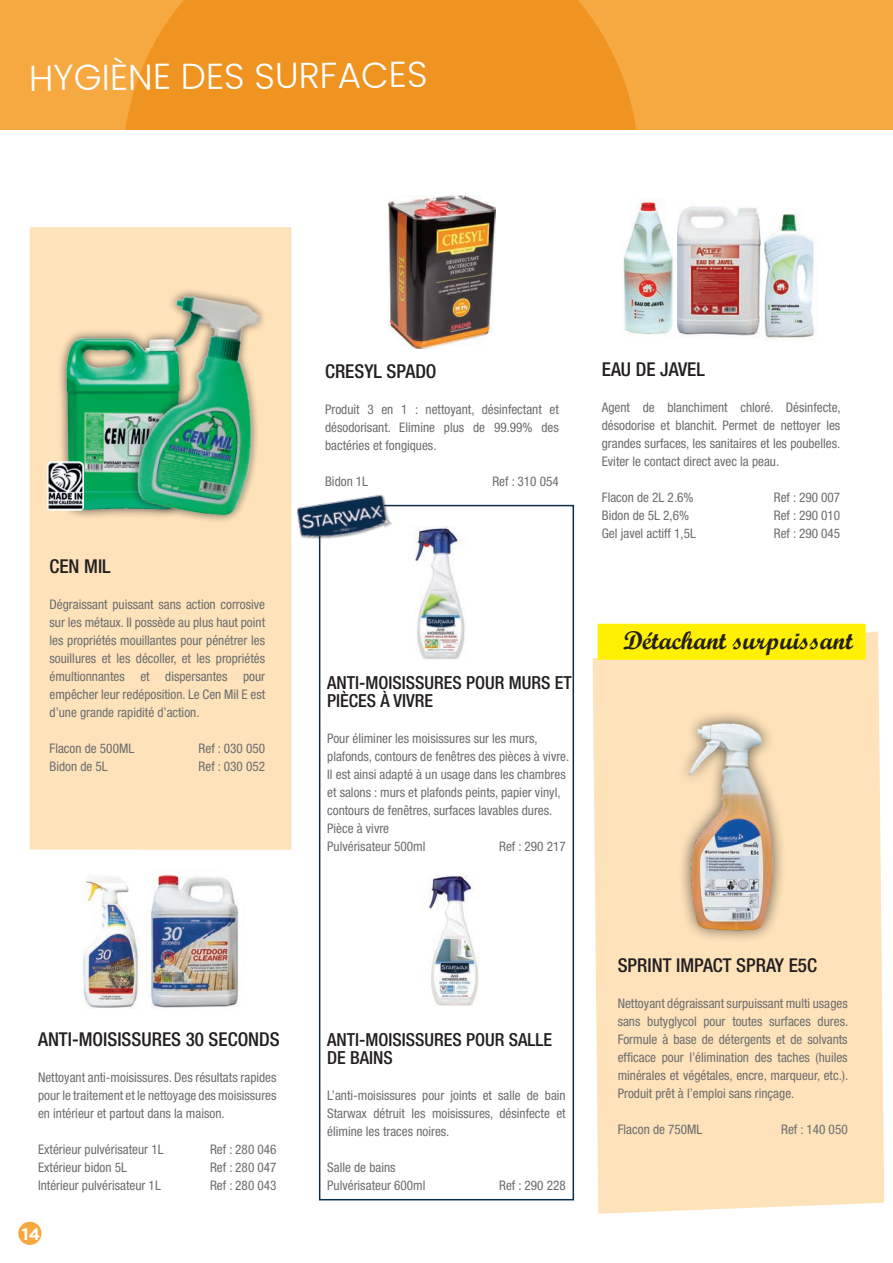
<style>
.page{position:relative;width:893px;height:1263px;background:#fff}
.page>*{position:absolute;margin:0;border:0;box-sizing:border-box;transform-origin:0 0}
.t1{font:300 36px "Poppins";color:#fff}
.t2{font:25.5px "Script MT Bold";color:#231f20}
.t3{font:500 condensed 19.05px "Helvetica Neue";color:#231f20}
.t4{font:500 condensed 18px/18px "Helvetica Neue";color:#231f20}
.t5{font:700 16.5px "Gotham";color:#fff}
.t6{font:condensed 13.2px/18px "Helvetica Neue LT Std";color:#6c6d70;text-align:justify}
</style>
<div class="page">
<div style="left:319px;top:505px;width:255px;height:695px;border:2px solid #0c2e4d"></div>
<div style="left:593px;top:631px;width:291px;height:583px;background:#fee2b9"></div>
<div style="left:30px;top:227px;width:261px;height:623px;background:#fee2b9"></div>
<img style="left:83px;top:876px;width:57px;height:133px">
<img style="left:429px;top:875px;width:50px;height:131px">
<img style="left:151px;top:874px;width:93px;height:134px">
<img style="left:417px;top:526px;width:48px;height:133px">
<img style="left:60px;top:331px;width:55px;height:186px">
<img style="left:115px;top:279px;width:177px;height:242px">
<img style="left:389px;top:196px;width:106px;height:153px">
<img style="left:652px;top:711px;width:161px;height:234px">
<div style="left:598px;top:624px;width:268px;height:36px;background:#fff101"></div>
<img style="left:677px;top:206px;width:84px;height:132px">
<img style="left:623px;top:198px;width:51px;height:137px">
<img style="left:764px;top:208px;width:51px;height:131px">
<div style="left:0;top:0;width:893px;height:129px;background:#f6a940"></div>
<svg style="left:125px;top:0;width:511px;height:129px;background:#ef9423"></svg>
<img style="left:262px;top:462px;width:165px;height:110px">
<div style="left:18px;top:1222px;width:23px;height:23px;background:#f7a940;border-radius:50%"></div>
<img style="left:47px;top:453px;width:42px;height:64px">
<h1 class="t1" style="left:29px;top:55px;width:401px">HYGIÈNE DES SURFACES</h1>
<h3 class="t3" style="left:50px;top:555px;width:63px">CEN MIL</h3>
<p class="t6" style="left:50px;top:595px;width:217px">Dégraissant puissant sans action corrosive sur les métaux. Il possède au plus haut point les propriétés mouillantes pour pénétrer les souillures et les décoller, et les propriétés émultionnantes et dispersantes pour empêcher leur redéposition. Le Cen Mil E est d’une grande rapidité d’action.</p>
<p class="t6" style="left:50px;top:739px;width:86px">Flacon de 500ML</p>
<p class="t6" style="left:199px;top:739px;width:68px">Ref : 030 050</p>
<p class="t6" style="left:50px;top:757px;width:60px">Bidon de 5L</p>
<p class="t6" style="left:199px;top:757px;width:68px">Ref : 030 052</p>
<h3 class="t3" style="left:38px;top:1027px;width:243px">ANTI-MOISISSURES 30 SECONDS</h3>
<p class="t6" style="left:38px;top:1068px;width:240px">Nettoyant anti-moisissures. Des résultats rapides pour le traitement et le nettoyage des moisissures en intérieur et partout dans la maison.</p>
<p class="t6" style="left:38px;top:1140px;width:127px">Extérieur pulvérisateur 1L</p>
<p class="t6" style="left:210px;top:1140px;width:68px">Ref : 280 046</p>
<p class="t6" style="left:38px;top:1158px;width:90px">Extérieur bidon 5L</p>
<p class="t6" style="left:210px;top:1158px;width:68px">Ref : 280 047</p>
<p class="t6" style="left:38px;top:1176px;width:124px">Intérieur pulvérisateur 1L</p>
<p class="t6" style="left:210px;top:1176px;width:68px">Ref : 280 043</p>
<p class="t5" style="left:22px;top:1224px;width:20px">14</p>
<h3 class="t3" style="left:325px;top:360px;width:113px">CRESYL SPADO</h3>
<p class="t6" style="left:325px;top:400px;width:235px">Produit 3 en 1 : nettoyant, désinfectant et désodorisant. Elimine plus de 99.99% des bactéries et fongiques.</p>
<p class="t6" style="left:325px;top:472px;width:45px">Bidon 1L</p>
<p class="t6" style="left:492px;top:472px;width:68px">Ref : 310 054</p>
<h3 class="t3" style="left:602px;top:358px;width:105px">EAU DE JAVEL</h3>
<p class="t6" style="left:602px;top:399px;width:240px">Agent de blanchiment chloré. Désinfecte, désodorise et blanchit. Permet de nettoyer les grandes surfaces, les sanitaires et les poubelles.<br>Eviter le contact direct avec la peau.</p>
<p class="t6" style="left:602px;top:489px;width:93px">Flacon de 2L 2.6%</p>
<p class="t6" style="left:774px;top:489px;width:68px">Ref : 290 007</p>
<p class="t6" style="left:602px;top:507px;width:89px">Bidon de 5L 2,6%</p>
<p class="t6" style="left:774px;top:507px;width:68px">Ref : 290 010</p>
<p class="t6" style="left:602px;top:525px;width:96px">Gel javel actiff 1,5L</p>
<p class="t6" style="left:774px;top:525px;width:68px">Ref : 290 045</p>
<h3 class="t4" style="left:327px;top:674px;width:246px">ANTI-MOISISSURES POUR MURS ET<br>PIÈCES À VIVRE</h3>
<p class="t6" style="left:327px;top:729px;width:244px;text-align:left">Pour éliminer les moisissures sur les murs, plafonds, contours de fenêtres des pièces à vivre.<br>Il est ainsi adapté à un usage dans les chambres et salons : murs et plafonds peints, papier vinyl, contours de fenêtres, surfaces lavables dures.<br>Pièce à vivre<br>Pulvérisateur 500ml</p>
<p class="t6" style="left:499px;top:837px;width:68px">Ref : 290 217</p>
<h2 class="t2" style="left:623px;top:625px;width:231px">Détachant surpuissant</h2>
<h3 class="t4" style="left:327px;top:1030px;width:226px">ANTI-MOISISSURES POUR SALLE<br>DE BAINS</h3>
<p class="t6" style="left:327px;top:1086px;width:240px">L’anti-moisissures pour joints et salle de bain Starwax détruit les moisissures, désinfecte et élimine les traces noires.</p>
<p class="t6" style="left:327px;top:1158px;width:100px">Salle de bains<br>Pulvérisateur 600ml</p>
<p class="t6" style="left:499px;top:1176px;width:68px">Ref : 290 228</p>
<h3 class="t3" style="left:618px;top:954px;width:201px">SPRINT IMPACT SPRAY E5C</h3>
<p class="t6" style="left:618px;top:994px;width:232px">Nettoyant dégraissant surpuissant multi usages sans butyglycol pour toutes surfaces dures.<br>Formule à base de détergents et de solvants efficace pour l’élimination des taches (huiles minérales et végétales, encre, marqueur, etc.).<br>Produit prêt à l’emploi sans rinçage.</p>
<p class="t6" style="left:618px;top:1120px;width:86px">Flacon de 750ML</p>
<p class="t6" style="left:781px;top:1120px;width:68px">Ref : 140 050</p>
</div>
